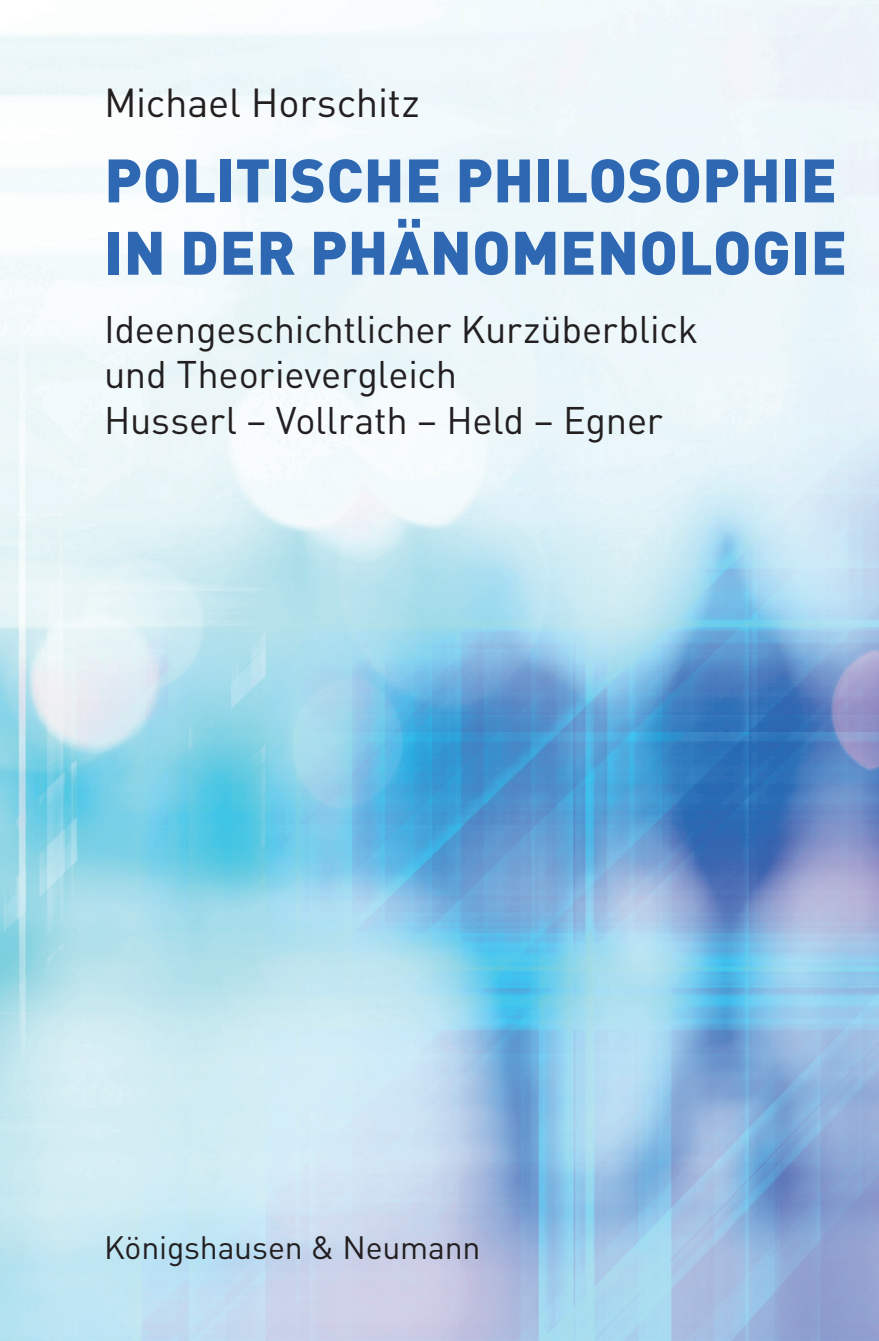
<style>
.page{position:relative;width:879px;height:1341px;background:#fff}
.page>*{position:absolute;margin:0;border:0;box-sizing:border-box;transform-origin:0 0}
.t1{font:900 60.2px/72.4px "DIN Pro";color:#2f68b2}
.t2{font:40px "DIN Pro";letter-spacing:-.005em;color:#231f20}
.t3{font:38px/45.6px "DIN Pro";letter-spacing:-.005em;color:#231f20}
.t4{font:32px "DIN Pro";letter-spacing:-.005em;color:#231f20}
</style>
<div class="page">
<img style="left:0;top:0;width:878px;height:1341px">
<p class="t2" style="left:104px;top:75px;width:317px">Michael Horschitz</p>
<h1 class="t1" style="left:104px;top:142px;width:744px">POLITISCHE PHILOSOPHIE<br>IN DER PHÄNOMENOLOGIE</h1>
<p class="t3" style="left:104px;top:305px;width:595px">Ideengeschichtlicher Kurzüberblick und Theorievergleich<br>Husserl – Vollrath – Held – Egner</p>
<p class="t4" style="left:104px;top:1225px;width:378px">Königshausen &amp; Neumann</p>
</div>
